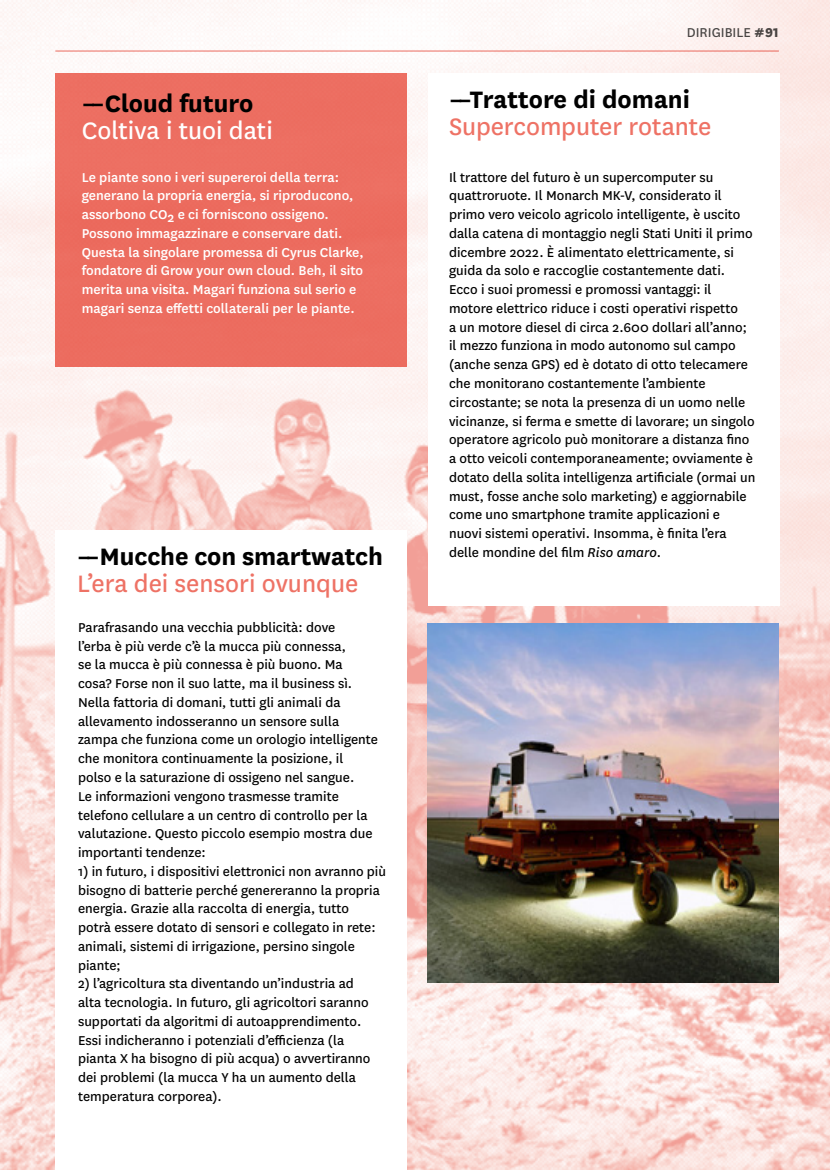
<style>
.page{position:relative;width:830px;height:1170px;background:#fff}
.page>*{position:absolute;margin:0;border:0;box-sizing:border-box;transform-origin:0 0}
.t1{font:700 27.75px "National";letter-spacing:-.005em;color:#000}
.t2{font:27.75px "National";color:#ee7265}
.t3{font:27.75px "National";color:#fff}
.t4{font:15px/18.8px "National";color:#000}
.t5{font:500 15px/18.8px "National";color:#fff}
.t6{font:15px "National";color:#4a4a49}
.s1{font-weight:800}
.s2{font-style:italic}
</style>
<div class="page">
<img style="left:0;top:0;width:829px;height:1169px">
<img style="left:427px;top:623px;width:351px;height:359px">
<div style="left:55px;top:73px;width:351px;height:293px;background:#ee7265"></div>
<div style="left:427px;top:73px;width:352px;height:532px;background:#fff"></div>
<div style="left:55px;top:530px;width:351px;height:639px;background:#fff"></div>
<hr style="left:55px;top:50px;width:723px;height:2px;background:#f29e96">
<h1 class="t1" style="left:82px;top:83px;width:173px">––Cloud futuro</h1>
<h1 class="t3" style="left:82px;top:112px;width:192px">Coltiva i tuoi dati</h1>
<p class="t5" style="left:82px;top:167px;width:283px">Le piante sono i veri supereroi della terra: generano la propria energia, si riproducono, assorbono CO2 e ci forniscono ossigeno.<br>Possono immagazzinare e conservare dati.<br>Questa la singolare promessa di Cyrus Clarke, fondatore di Grow your own cloud. Beh, il sito merita una visita. Magari funziona sul serio e magari senza effetti collaterali per le piante.</p>
<h1 class="t1" style="left:77px;top:536px;width:307px">––Mucche con smartwatch</h1>
<h1 class="t2" style="left:77px;top:564px;width:283px">L’era dei sensori ovunque</h1>
<p class="t4" style="left:78px;top:617px;width:301px">Parafrasando una vecchia pubblicità: dove<br>l’erba è più verde c’è la mucca più connessa,<br>se la mucca è più connessa è più buono. Ma cosa? Forse non il suo latte, ma il business sì.<br>Nella fattoria di domani, tutti gli animali da allevamento indosseranno un sensore sulla zampa che funziona come un orologio intelligente che monitora continuamente la posizione, il polso e la saturazione di ossigeno nel sangue.<br>Le informazioni vengono trasmesse tramite telefono cellulare a un centro di controllo per la valutazione. Questo piccolo esempio mostra due importanti tendenze:</p>
<p class="t4" style="left:78px;top:861px;width:309px">1) in futuro, i dispositivi elettronici non avranno più bisogno di batterie perché genereranno la propria energia. Grazie alla raccolta di energia, tutto<br>potrà essere dotato di sensori e collegato in rete: animali, sistemi di irrigazione, persino singole piante;</p>
<p class="t4" style="left:78px;top:973px;width:294px">2) l’agricoltura sta diventando un’industria ad alta tecnologia. In futuro, gli agricoltori saranno supportati da algoritmi di autoapprendimento.<br>Essi indicheranno i potenziali d’efficienza (la pianta X ha bisogno di più acqua) o avvertiranno dei problemi (la mucca Y ha un aumento della temperatura corporea).</p>
<p class="t6" style="left:686px;top:22px;width:94px">DIRIGIBILE <span class="s1">#91</span></p>
<h1 class="t1" style="left:449px;top:80px;width:242px">––Trattore di domani</h1>
<h1 class="t2" style="left:449px;top:108px;width:264px">Supercomputer rotante</h1>
<p class="t4" style="left:449px;top:167px;width:308px">Il trattore del futuro è un supercomputer su quattroruote. Il Monarch MK-V, considerato il primo vero veicolo agricolo intelligente, è uscito dalla catena di montaggio negli Stati Uniti il primo dicembre 2022. È alimentato elettricamente, si guida da solo e raccoglie costantemente dati.<br>Ecco i suoi promessi e promossi vantaggi: il motore elettrico riduce i costi operativi rispetto<br>a un motore diesel di circa 2.600 dollari all’anno; il mezzo funziona in modo autonomo sul campo (anche senza GPS) ed è dotato di otto telecamere che monitorano costantemente l’ambiente circostante; se nota la presenza di un uomo nelle vicinanze, si ferma e smette di lavorare; un singolo operatore agricolo può monitorare a distanza fino a otto veicoli contemporaneamente; ovviamente è dotato della solita intelligenza artificiale (ormai un must, fosse anche solo marketing) e aggiornabile come uno smartphone tramite applicazioni e nuovi sistemi operativi. Insomma, è finita l’era delle mondine del film <span class="s2">Riso amaro</span>.</p>
</div>
